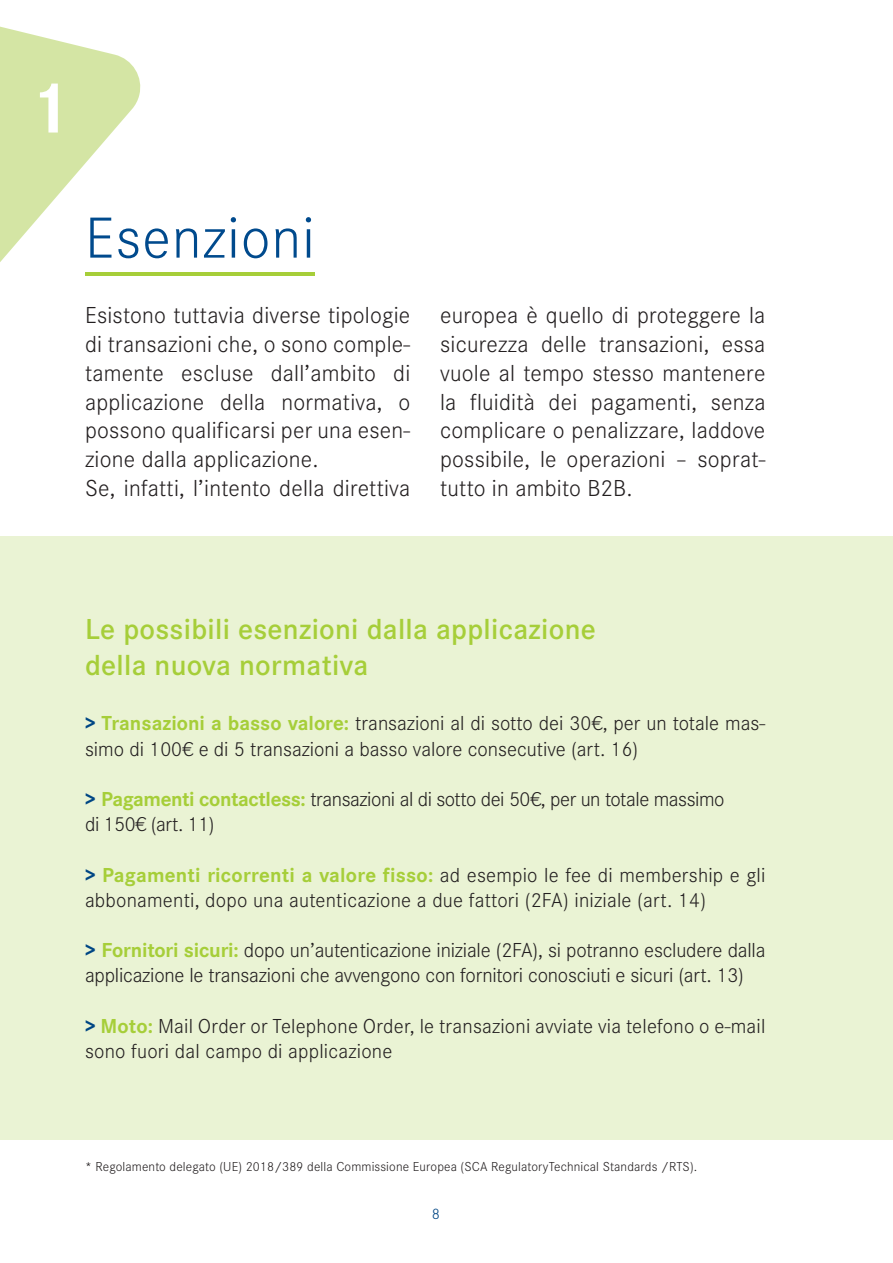
<style>
.page{position:relative;width:893px;height:1263px;background:#fff}
.page>*{position:absolute;margin:0;border:0;box-sizing:border-box;transform-origin:0 0}
.t1{font:700 75px "Corporate S";color:#fff}
.t2{font:300 60px "Corporate S";letter-spacing:.02em;color:#004a8d}
.t3{font:600 30px/36px "Corporate S";letter-spacing:.01em;color:#a6ce39}
.t4{font:300 24px/28.8px "Corporate S";letter-spacing:.01em;color:#231f20}
.t5{font:300 21px/25.2px "Corporate S";color:#231f20}
.t6{font:300 21px/25.2px "Corporate S";letter-spacing:-.02em;color:#231f20}
.t7{font:300 15.75px "Corporate S";color:#004684}
.t8{font:300 13.5px "Corporate S";letter-spacing:.01em;color:#231f20}
.s1{font-weight:700;color:#004684}
.s2{font-weight:700;color:#a6ce39}
</style>
<div class="page">
<div style="left:0;top:536px;width:893px;height:604px;background:#eaf3d4"></div>
<hr style="left:85px;top:272px;width:230px;height:4px;background:#a6ce39">
<svg style="left:0;top:26px;width:141px;height:236px"></svg>
<h1 class="t1" style="left:28px;top:65px;width:44px">1</h1>
<h2 class="t2" style="left:85px;top:204px;width:231px">Esenzioni</h2>
<p class="t4" style="left:85px;top:301px;width:327px">Esistono tuttavia diverse tipologie di transazioni che, o sono comple&shy;tamente escluse dall’ambito di applicazione della normativa, o possono qualificarsi per una esen&shy;zione dalla applicazione.<br>Se, infatti, l’intento della direttiva</p>
<p class="t4" style="left:440px;top:301px;width:327px;text-align:justify">europea è quello di proteggere la sicurezza delle transazioni, essa vuole al tempo stesso mantenere la fluidità dei pagamenti, senza complicare o penalizzare, laddove possibile, le operazioni – soprat&shy;tutto in ambito B2B.</p>
<h3 class="t3" style="left:85px;top:612px;width:512px">Le possibili esenzioni dalla applicazione della nuova normativa</h3>
<p class="t5" style="left:85px;top:711px;width:682px"><span class="s1">&gt;</span> <span class="s2">Transazioni a basso valore:</span> transazioni al di sotto dei 30€, per un totale mas&shy;simo di 100€ e di 5 transazioni a basso valore consecutive (art. 16)</p>
<p class="t6" style="left:85px;top:787px;width:641px"><span class="s1">&gt;</span> <span class="s2">Pagamenti contactless:</span> transazioni al di sotto dei 50€, per un totale massimo di 150€ (art. 11)</p>
<p class="t5" style="left:85px;top:862px;width:682px"><span class="s1">&gt;</span> <span class="s2">Pagamenti ricorrenti a valore fisso:</span> ad esempio le fee di membership e gli abbonamenti, dopo una autenticazione a due fattori (2FA) iniziale (art. 14)</p>
<p class="t5" style="left:85px;top:938px;width:682px"><span class="s1">&gt;</span> <span class="s2">Fornitori sicuri:</span> dopo un’autenticazione iniziale (2FA), si potranno escludere dalla applicazione le transazioni che avvengono con fornitori conosciuti e sicuri (art. 13)</p>
<p class="t5" style="left:85px;top:1013px;width:682px"><span class="s1">&gt;</span> <span class="s2">Moto:</span> Mail Order or Telephone Order, le transazioni avviate via telefono o e-mail sono fuori dal campo di applicazione</p>
<p class="t8" style="left:85px;top:1159px;width:614px">* Regolamento delegato (UE) 2018/389 della Commissione Europea (SCA RegulatoryTechnical Standards /RTS).</p>
<p class="t7" style="left:432px;top:1205px;width:10px">8</p>
</div>
